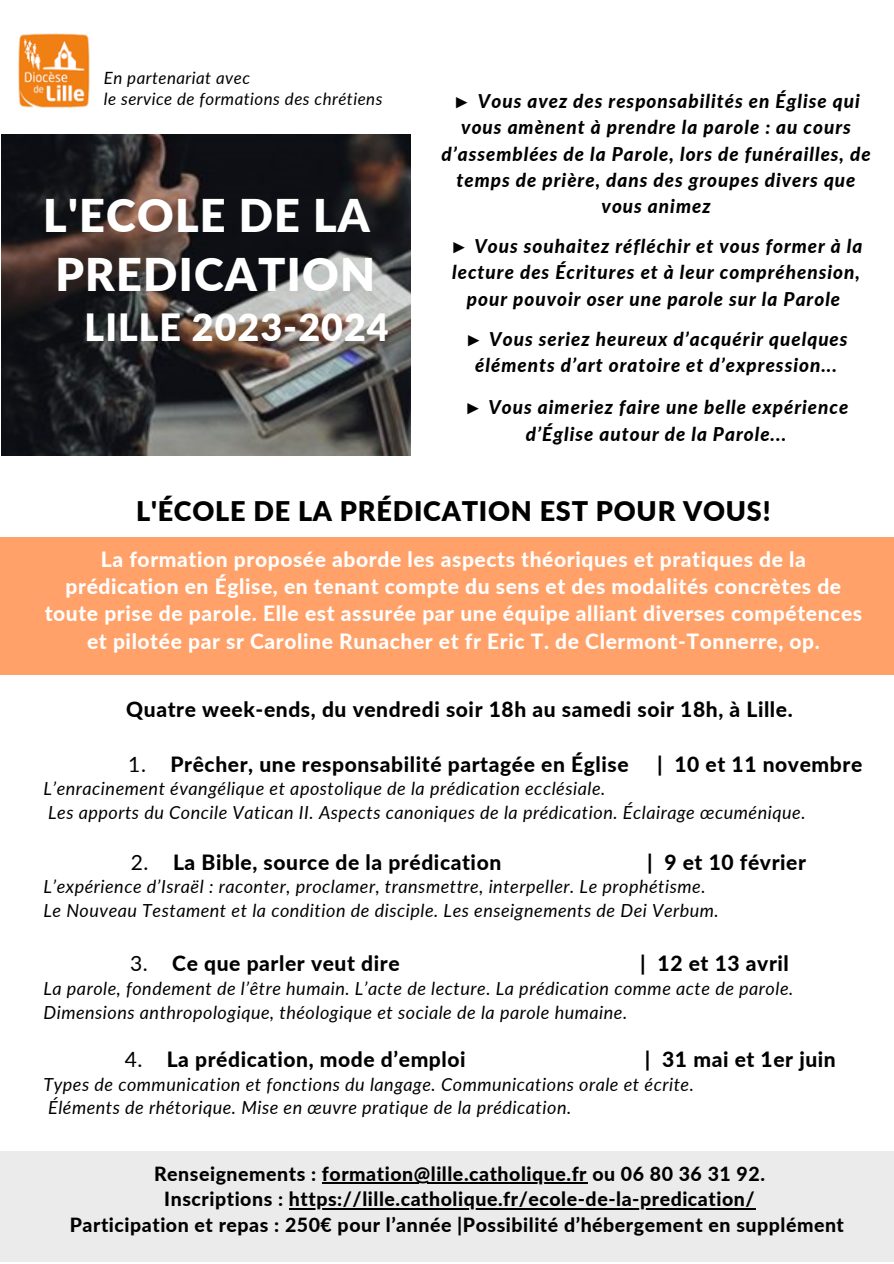
<style>
.page{position:relative;width:894px;height:1264px;background:#fff}
.page>*{position:absolute;margin:0;border:0;box-sizing:border-box;transform-origin:0 0}
.t1{font:900 45px "Lato";letter-spacing:.03em;color:#fff}
.t2{font:900 37.5px "Lato";letter-spacing:.03em;color:#fff}
.t3{font:900 27px "Lato";letter-spacing:.03em;color:#000}
.t4{font:800 21px/27px "Lato";letter-spacing:.03em;color:#fff;text-align:center}
.t5{font:800 21px "Lato";letter-spacing:.03em;color:#000}
.t6{font:800 19.5px "Lato";letter-spacing:.03em;color:#000}
.t7{font:italic 800 18.9px/26.2px "Lato";letter-spacing:.05em;color:#000;text-align:center}
.t8{font:italic 18px "Lato";letter-spacing:.03em;color:#000}
.t9{font:italic 16.95px "Lato";letter-spacing:.03em;color:#000}
.s1{font-family:"Liberation Serif";font-weight:400;font-style:normal}
.s2{font-family:"Liberation Serif";font-weight:700}
.s3{font-weight:400}
</style>
<div class="page">
<div style="left:0;top:537px;width:893px;height:137px;background:#ffa168"></div>
<img style="left:2px;top:135px;width:409px;height:321px">
<div style="left:0;top:1151px;width:893px;height:110px;background:#e8e8e8"></div>
<img style="left:18px;top:33px;width:72px;height:75px">
<hr style="left:322px;top:1182px;width:265px;height:2px;background:#000">
<hr style="left:289px;top:1207px;width:466px;height:2px;background:#000">
<p class="t9" style="left:104px;top:67px;width:148px">En partenariat avec</p>
<p class="t9" style="left:104px;top:88px;width:280px">le service de formations des chrétiens</p>
<p class="t7" style="left:441px;top:87px;width:430px"><span class="s1">►</span> Vous avez des responsabilités en Église qui vous amènent à prendre la parole : au cours d’assemblées de la Parole, lors de funérailles, de temps de prière, dans des groupes divers que vous animez</p>
<p class="t7" style="left:449px;top:232px;width:414px"><span class="s2">►</span> Vous souhaitez réfléchir et vous former à la lecture des Écritures et à leur compréhension, pour pouvoir oser une parole sur la Parole</p>
<p class="t7" style="left:464px;top:325px;width:384px"><span class="s2">►</span> Vous seriez heureux d’acquérir quelques éléments d’art oratoire et d’expression...</p>
<p class="t7" style="left:463px;top:394px;width:386px"><span class="s2">►</span> Vous aimeriez faire une belle expérience d’Église autour de la Parole...</p>
<p class="t1" style="left:43px;top:187px;width:328px">L'ECOLE DE LA</p>
<p class="t1" style="left:55px;top:246px;width:321px">PREDICATION</p>
<p class="t2" style="left:85px;top:304px;width:305px">LILLE 2023-2024</p>
<p class="t3" style="left:136px;top:494px;width:636px">L'ÉCOLE DE LA PRÉDICATION EST POUR VOUS!</p>
<p class="t4" style="left:45px;top:546px;width:818px">La formation proposée aborde les aspects théoriques et pratiques de la prédication en Église, en tenant compte du sens et des modalités concrètes de toute prise de parole. Elle est assurée par une équipe alliant diverses compétences et pilotée par sr Caroline Runacher et fr Eric T. de Clermont-Tonnerre, op.</p>
<p class="t5" style="left:126px;top:696px;width:668px">Quatre week-ends, du vendredi soir 18h au samedi soir 18h, à Lille.</p>
<p class="t5" style="left:128px;top:751px;width:501px"><span class="s3">1.</span> Prêcher, une responsabilité partagée en Église</p>
<p class="t5" style="left:657px;top:751px;width:206px">| 10 et 11 novembre</p>
<p class="t8" style="left:43px;top:777px;width:563px">L’enracinement évangélique et apostolique de la prédication ecclésiale.</p>
<p class="t8" style="left:48px;top:801px;width:758px">Les apports du Concile Vatican II. Aspects canoniques de la prédication. Éclairage œcuménique.</p>
<p class="t5" style="left:131px;top:849px;width:372px"><span class="s3">2.</span> La Bible, source de la prédication</p>
<p class="t5" style="left:646px;top:849px;width:160px">| 9 et 10 février</p>
<p class="t8" style="left:43px;top:875px;width:663px">L’expérience d’Israël : raconter, proclamer, transmettre, interpeller. Le prophétisme.</p>
<p class="t8" style="left:43px;top:899px;width:676px">Le Nouveau Testament et la condition de disciple. Les enseignements de Dei Verbum.</p>
<p class="t5" style="left:130px;top:950px;width:271px"><span class="s3">3.</span> Ce que parler veut dire</p>
<p class="t5" style="left:640px;top:950px;width:150px">| 12 et 13 avril</p>
<p class="t8" style="left:43px;top:977px;width:751px">La parole, fondement de l’être humain. L’acte de lecture. La prédication comme acte de parole.</p>
<p class="t8" style="left:43px;top:1000px;width:585px">Dimensions anthropologique, théologique et sociale de la parole humaine.</p>
<p class="t5" style="left:125px;top:1046px;width:342px"><span class="s3">4.</span> La prédication, mode d’emploi</p>
<p class="t5" style="left:644px;top:1046px;width:192px">| 31 mai et 1er juin</p>
<p class="t8" style="left:43px;top:1072px;width:651px">Types de communication et fonctions du langage. Communications orale et écrite.</p>
<p class="t8" style="left:48px;top:1096px;width:524px">Éléments de rhétorique. Mise en œuvre pratique de la prédication.</p>
<p class="t6" style="left:154px;top:1161px;width:612px">Renseignements : formation@lille.catholique.fr ou 06 80 36 31 92.</p>
<p class="t6" style="left:164px;top:1186px;width:591px">Inscriptions : https://lille.catholique.fr/ecole-de-la-predication/</p>
<p class="t6" style="left:70px;top:1212px;width:775px">Participation et repas : 250€ pour l’année |Possibilité d’hébergement en supplément</p>
</div>
